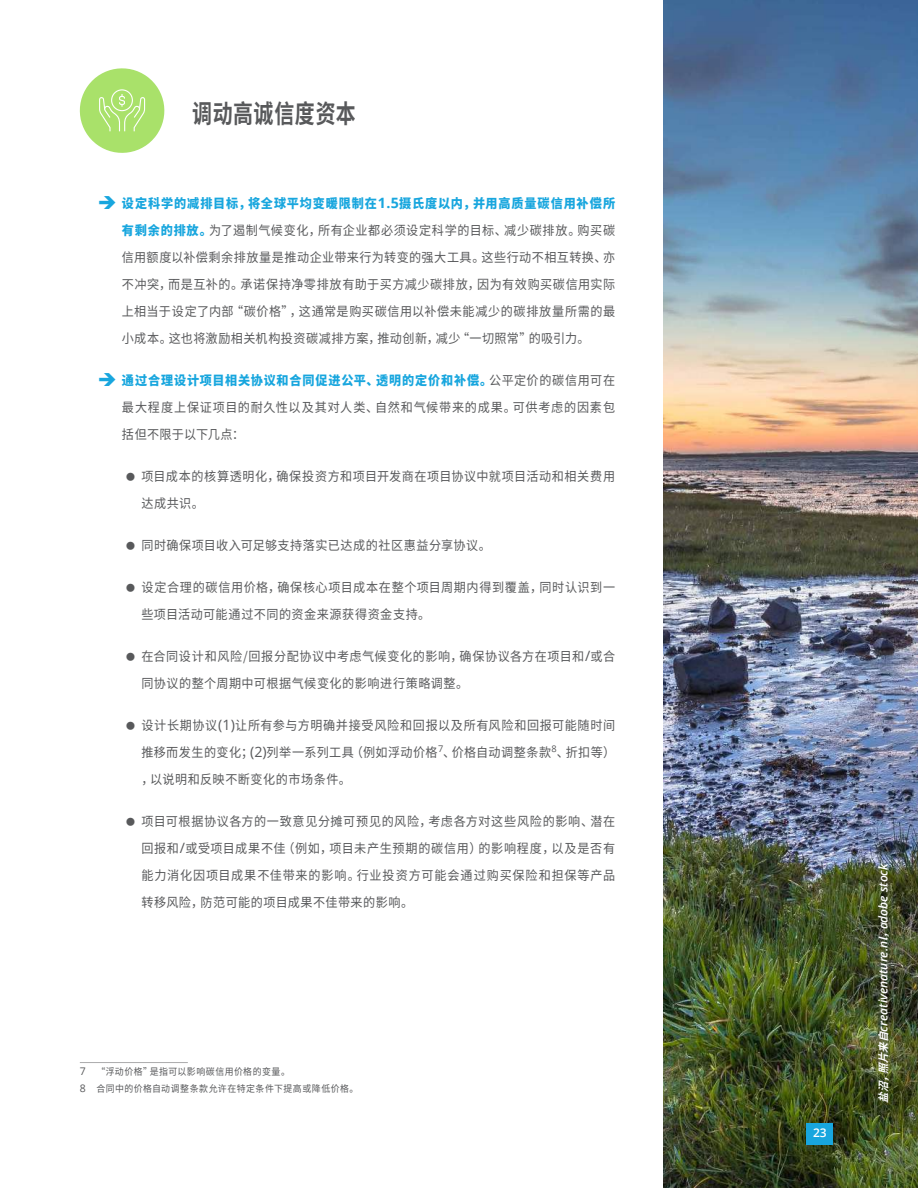
<style>
.page{position:relative;width:918px;height:1188px;background:#fff}
.page>*{position:absolute;margin:0;border:0;box-sizing:border-box;transform-origin:0 0}
.t1{font:700 25.65px "Noto Sans CJ Ksc";letter-spacing:.025em;color:#58595b;scale:.78 1}
.t2{font:700 14.1px "Noto Sans CJ Ksc";letter-spacing:.04em;color:#58595b;scale:.78 1}
.t3{font:12.9px/27px "Noto Sans CJ Ksc";letter-spacing:.045em;color:#58595b;text-align:justify;scale:.94 1}
.t4{font:italic 600 12px "Open Sans";color:#fff}
.t5{font:600 12px "Open Sans";color:#fff}
.t6{font:9.45px/16.8px "Noto Sans CJ Ksc";letter-spacing:.05em;color:#58595b;scale:.94 1}
.s1{font-weight:900;color:#18a6de}
.s2{font-family:"Open Sans";font-weight:700;font-size:14.25px;color:#18a6de}
.s3{font-family:"Open Sans";font-size:14.25px}
.s4{font-family:"Open Sans";font-size:10.5px}
.s5{font-family:"Noto Sans CJ Ksc";font-weight:700;font-size:10.8px}
</style>
<div class="page">
<img style="left:664px;top:0;width:254px;height:1188px">
<svg style="left:80px;top:68px;width:85px;height:85px"></svg>
<div style="left:111px;top:89px;width:22px;height:22px;border:1px solid #fff;border-radius:50%"></div>
<hr style="left:80px;top:1062px;width:108px;height:1px;background:#acacad">
<div style="left:806px;top:1123px;width:27px;height:22px;background:#18a6de"></div>
<h1 class="t1" style="left:192px;top:100px;width:211px">调动高诚信度资本</h1>
<p class="t2" style="left:170px;top:105px;width:118px">调动高诚信度资本</p>
<p class="t3" style="left:122px;top:190px;width:526px"><span class="s1">设定科学的减排目标，将全球平均变暖限制在</span><span class="s2">1.5</span><span class="s1">摄氏度以内，并用高质量碳信用补偿所有剩余的排放。</span>为了遏制气候变化，所有企业都必须设定科学的目标、减少碳排放。购买碳信用额度以补偿剩余排放量是推动企业带来行为转变的强大工具。这些行动不相互转换、亦不冲突，而是互补的。承诺保持净零排放有助于买方减少碳排放，因为有效购买碳信用实际上相当于设定了内部“碳价格”，这通常是购买碳信用以补偿未能减少的碳排放量所需的最小成本。这也将激励相关机构投资碳减排方案，推动创新，减少“一切照常”的吸引力。</p>
<p class="t3" style="left:122px;top:367px;width:526px"><span class="s1">通过合理设计项目相关协议和合同促进公平、透明的定价和补偿。</span>公平定价的碳信用可在最大程度上保证项目的耐久性以及其对人类、自然和气候带来的成果。可供考虑的因素包括但不限于以下几点：</p>
<p class="t3" style="left:141px;top:463px;width:506px">项目成本的核算透明化，确保投资方和项目开发商在项目协议中就项目活动和相关费用达成共识。</p>
<p class="t3" style="left:141px;top:532px;width:373px">同时确保项目收入可足够支持落实已达成的社区惠益分享协议。</p>
<p class="t3" style="left:141px;top:574px;width:506px">设定合理的碳信用价格，确保核心项目成本在整个项目周期内得到覆盖，同时认识到一些项目活动可能通过不同的资金来源获得资金支持。</p>
<p class="t3" style="left:141px;top:643px;width:506px">在合同设计和风险/回报分配协议中考虑气候变化的影响，确保协议各方在项目和<span class="s3">/</span>或合同协议的整个周期中可根据气候变化的影响进行策略调整。</p>
<p class="t3" style="left:141px;top:712px;width:506px">设计长期协议<span class="s3">(1)</span>让所有参与方明确并接受风险和回报以及所有风险和回报可能随时间推移而发生的变化；<span class="s3">(2)</span>列举一系列工具（例如浮动价格<sup>7</sup>、价格自动调整条款<sup>8</sup>、折扣等），以说明和反映不断变化的市场条件。</p>
<p class="t3" style="left:141px;top:808px;width:506px">项目可根据协议各方的一致意见分摊可预见的风险，考虑各方对这些风险的影响、潜在回报和<span class="s3">/</span>或受项目成果不佳（例如，项目未产生预期的碳信用）的影响程度，以及是否有能力消化因项目成果不佳带来的影响。行业投资方可能会通过购买保险和担保等产品转移风险，防范可能的项目成果不佳带来的影响。</p>
<p class="t6" style="left:80px;top:1063px;width:298px"><span class="s4">7</span> “浮动价格”是指可以影响碳信用价格的变量。<br><span class="s4">8</span> 合同中的价格自动调整条款允许在特定条件下提高或降低价格。</p>
<p class="t5" style="left:813px;top:1126px;width:15px">23</p>
<p class="t4" style="left:878px;top:1103px;width:241px;rotate:-90deg"><span class="s5">盐沼，照片来自</span>creativenature.n<span class="s5">l，</span>adobe stock</p>
</div>
